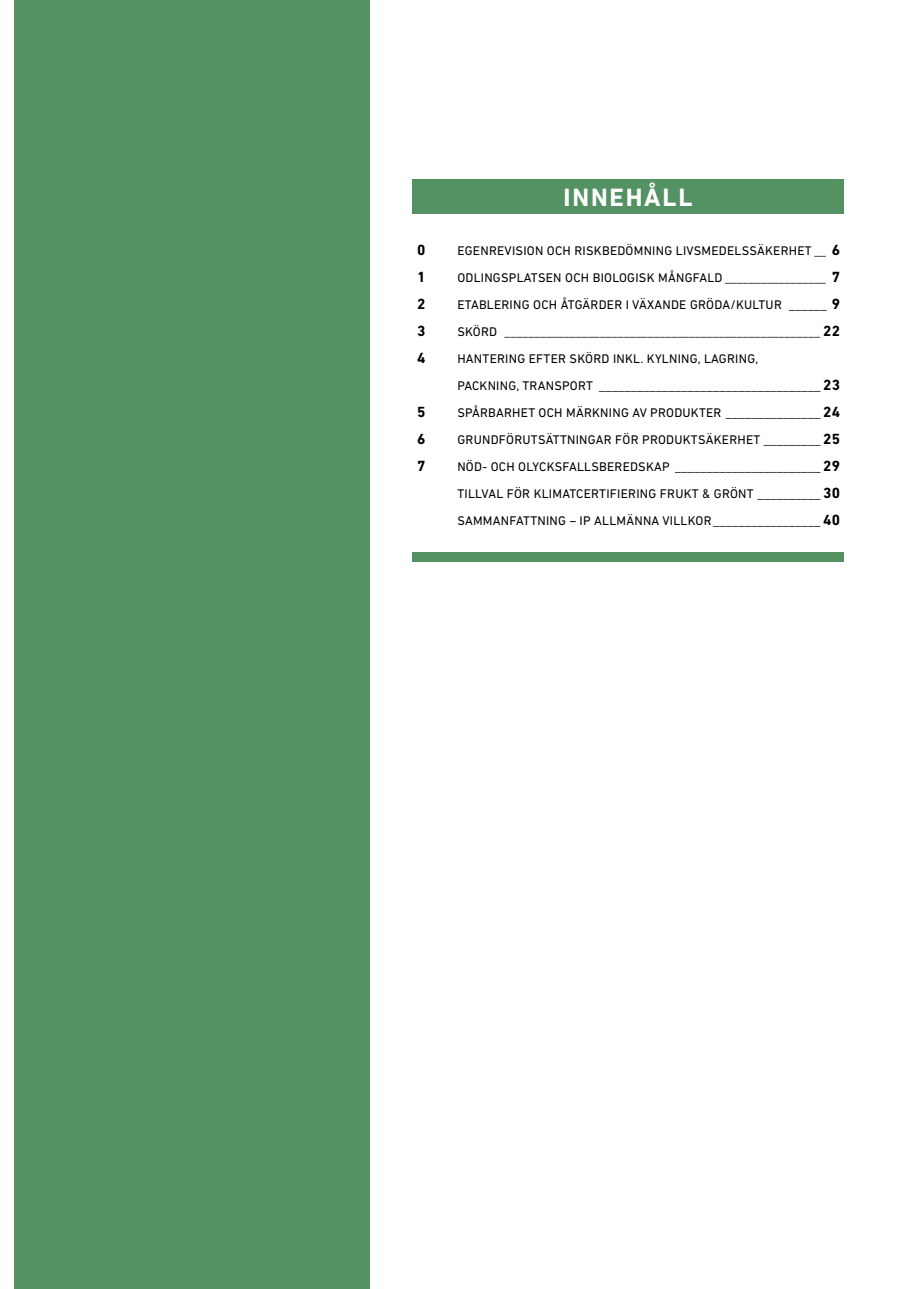
<style>
.page{position:relative;width:919px;height:1289px;background:#fff}
.page>*{position:absolute;margin:0;border:0;box-sizing:border-box;transform-origin:0 0}
.t1{font:700 25.5px "DIN Next LT Pro";letter-spacing:.07em;color:#fff}
.t2{font:700 15px "DIN Next LT Pro";color:#000}
.t3{font:12.75px/27px "DIN Next LT Pro";letter-spacing:.02em;color:#000}
.t4{font:12px "DIN Next LT Pro";color:#000}
.s1{font-size:12px}
.s2{font-weight:700;font-size:15px}
.s3{font-size:12.75px}
</style>
<div class="page">
<div style="left:412px;top:180px;width:431px;height:34px;background:#549163"></div>
<div style="left:14px;top:0;width:355px;height:1288px;background:#549163"></div>
<div style="left:412px;top:552px;width:431px;height:9px;background:#549163"></div>
<p class="t1" style="left:563px;top:183px;width:130px">INNEHÅLL</p>
<p class="t2" style="left:417px;top:241px;width:10px">0</p>
<p class="t3" style="left:457px;top:237px;width:384px">EGENREVISION OCH RISKBEDÖMNING LIVSMEDELSSÄKERHET <span class="s1">__</span> <span class="s2">6</span></p>
<p class="t2" style="left:417px;top:268px;width:10px">1</p>
<p class="t3" style="left:457px;top:264px;width:384px">ODLINGSPLATSEN OCH BIOLOGISK MÅNGFALD <span class="s1">_________________</span> <span class="s2">7</span></p>
<p class="t2" style="left:417px;top:295px;width:10px">2</p>
<p class="t3" style="left:457px;top:291px;width:384px">ETABLERING OCH ÅTGÄRDER I VÄXANDE GRÖDA/KULTUR ______ <span class="s2">9</span></p>
<p class="t2" style="left:417px;top:322px;width:10px">3</p>
<p class="t4" style="left:457px;top:325px;width:384px"><span class="s3">SKÖRD</span> _____________________________________________________ <span class="s2">22</span></p>
<p class="t2" style="left:417px;top:349px;width:10px">4</p>
<p class="t3" style="left:457px;top:345px;width:384px">HANTERING EFTER SKÖRD INKL. KYLNING, LAGRING,<br>PACKNING, TRANSPORT ___________________________________ <span class="s2">23</span></p>
<p class="t2" style="left:417px;top:403px;width:10px">5</p>
<p class="t3" style="left:457px;top:399px;width:384px">SPÅRBARHET OCH MÄRKNING AV PRODUKTER _______________ <span class="s2">24</span></p>
<p class="t2" style="left:417px;top:430px;width:10px">6</p>
<p class="t3" style="left:457px;top:426px;width:384px">GRUNDFÖRUTSÄTTNINGAR FÖR PRODUKTSÄKERHET _________ <span class="s2">25</span></p>
<p class="t2" style="left:417px;top:457px;width:10px">7</p>
<p class="t3" style="left:457px;top:453px;width:384px">NÖD- OCH OLYCKSFALLSBEREDSKAP _______________________ <span class="s2">29</span></p>
<p class="t3" style="left:457px;top:480px;width:384px">TILLVAL FÖR KLIMATCERTIFIERING FRUKT &amp; GRÖNT __________ <span class="s2">30</span></p>
<p class="t3" style="left:457px;top:507px;width:384px">SAMMANFATTNING – IP ALLMÄNNA VILLKOR_________________ <span class="s2">40</span></p>
</div>
